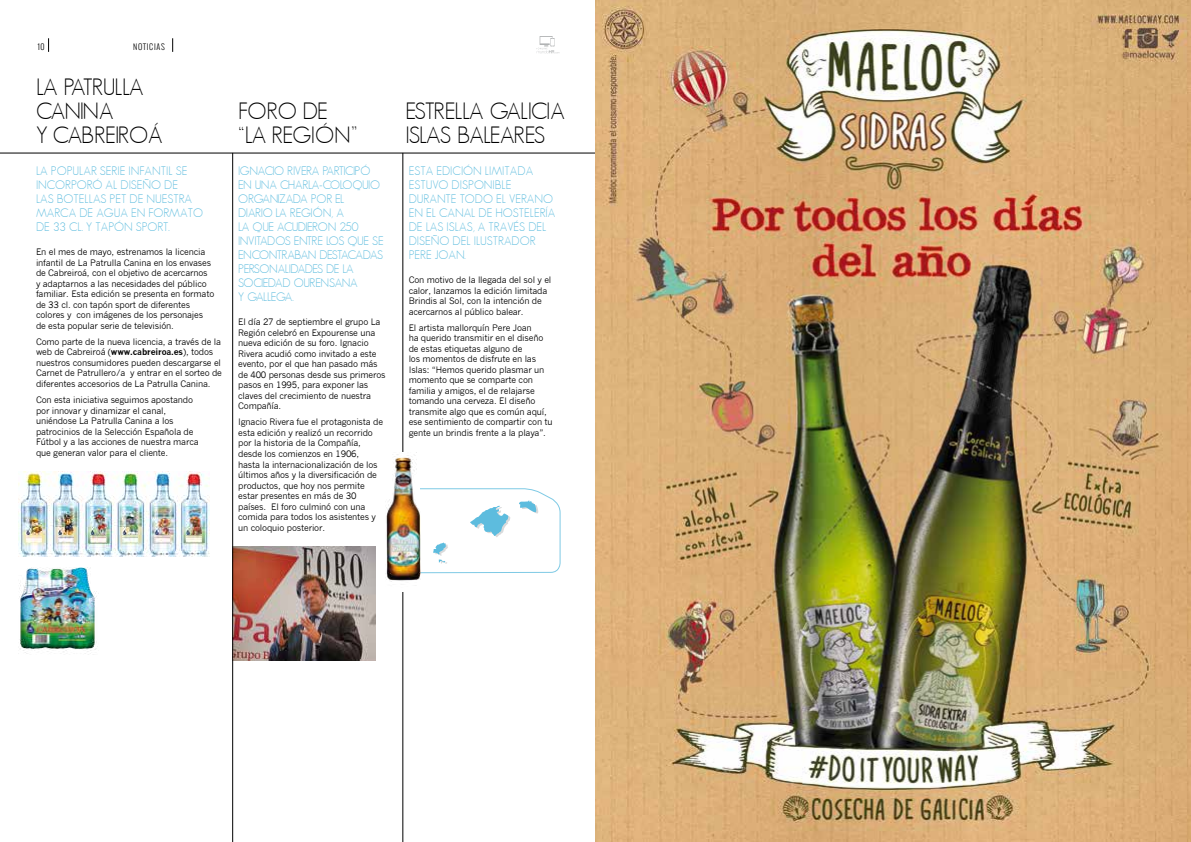
<style>
.page{position:relative;width:1191px;height:842px;background:#fff}
.page>*{position:absolute;margin:0;border:0;box-sizing:border-box;transform-origin:0 0}
.t1{font:300 23px/24px "Geosans";letter-spacing:-.045em;color:#000}
.t2{font:300 12px/14px "Geosans";color:#5dbcde}
.t3{font:300 12px/14px "Geosans";letter-spacing:-.04em;color:#5dbcde}
.t4{font:300 12px "Geosans";letter-spacing:-.05em;color:#5dbcde}
.t5{font:8.7px/10.5px "News Gothic";letter-spacing:-.02em;color:#000}
.t6{font:300 8px "Oswald";letter-spacing:.09em;color:#000}
.s1{font-weight:700}
</style>
<div class="page">
<img style="left:233px;top:546px;width:143px;height:114px">
<svg style="left:48px;top:38px;width:1px;height:14px"></svg>
<svg style="left:172px;top:38px;width:1px;height:14px"></svg>
<hr style="left:403px;top:153px;width:1px;height:689px;background:#000">
<hr style="left:232px;top:153px;width:1px;height:689px;background:#000">
<img style="left:386px;top:452px;width:34px;height:140px">
<svg style="left:536px;top:36px;width:23px;height:18px"></svg>
<svg style="left:408px;top:488px;width:153px;height:86px"></svg>
<img style="left:19px;top:567px;width:78px;height:88px">
<img style="left:18px;top:472px;width:192px;height:85px">
<hr style="left:0;top:153px;width:595px;height:1px;background:#000">
<img style="left:595px;top:0;width:596px;height:842px">
<p class="t6" style="left:38px;top:41px;width:8px">10</p>
<p class="t6" style="left:133px;top:41px;width:33px">NOTICIAS</p>
<h1 class="t1" style="left:36px;top:75px;width:127px">LA PATRULLA<br>CANINA<br>Y CABREIROÁ</h1>
<h2 class="t2" style="left:36px;top:163px;width:23px">LA POPU</h2>
<h2 class="t2" style="left:79px;top:163px;width:27px">LAR SERIE</h2>
<h2 class="t2" style="left:128px;top:163px;width:23px">IN FANTI</h2>
<h2 class="t2" style="left:168px;top:163px;width:14px">L SE</h2>
<h2 class="t2" style="left:36px;top:177px;width:28px">INCORPOR</h2>
<h2 class="t2" style="left:93px;top:177px;width:36px">Ó AL DISEÑO</h2>
<h2 class="t2" style="left:164px;top:177px;width:8px">DE</h2>
<h2 class="t2" style="left:36px;top:191px;width:118px">LAS BOTELLAS PET DE NUESTRA<br>MAR</h2>
<h2 class="t2" style="left:36px;top:205px;width:127px;text-indent:24px">CA DE AGUA EN FORMATO<br>DE 33 CL. Y TAPÓN SPORT</h2>
<h2 class="t2" style="left:169px;top:219px;width:3px">.</h2>
<p class="t5" style="left:36px;top:247px;width:180px">En el mes de mayo, estrenamos la licencia infantil de La Patrulla Canina en los envases de Cabreiroá, con el objetivo de acercarnos<br>y adaptarnos a las necesidades del público familiar. Esta edición se presenta en formato de 33 cl. con tapón sport de diferentes colores y con imágenes de los personajes de esta popular serie de televisión.</p>
<p class="t5" style="left:36px;top:337px;width:187px">Como parte de la nueva licencia, a través de la web de Cabreiroá (<span class="s1">www.cabreiroa.es</span>), todos nuestros consumidores pueden descargarse el Carnet de Patrullero/a y entrar en el sorteo de diferentes accesorios de La Patrulla Canina.</p>
<p class="t5" style="left:36px;top:395px;width:164px">Con esta iniciativa seguimos apostando por innovar y dinamizar el canal, uniéndose La Patrulla Canina a los patrocinios de la Selección Española de Fútbol y a las acciones de nuestra marca que generan valor para el cliente.</p>
<h1 class="t1" style="left:238px;top:99px;width:27px">FORO</h1>
<h1 class="t1" style="left:238px;top:99px;width:121px;text-indent:64px">DE<br>“LA REGIÓN”</h1>
<h2 class="t2" style="left:238px;top:163px;width:70px">IGNACIO RIVERA</h2>
<h2 class="t2" style="left:323px;top:163px;width:6px">PARTI</h2>
<h2 class="t2" style="left:345px;top:163px;width:27px">CIPÓ</h2>
<h2 class="t2" style="left:238px;top:177px;width:25px">EN UNA</h2>
<h2 class="t4" style="left:280px;top:178px;width:89px">CHARLA-COLOQUIO</h2>
<h2 class="t2" style="left:238px;top:191px;width:32px">OR GANIZADA</h2>
<h2 class="t2" style="left:311px;top:191px;width:8px">POR</h2>
<h2 class="t2" style="left:335px;top:191px;width:11px">EL</h2>
<h2 class="t2" style="left:238px;top:205px;width:7px">DIARIO</h2>
<h2 class="t3" style="left:238px;top:205px;width:107px;text-indent:37px">LA REGIÓN, A<br>LA QUE ACUDIERON</h2>
<h2 class="t2" style="left:339px;top:219px;width:21px">250</h2>
<h2 class="t2" style="left:238px;top:233px;width:24px">INVITADOS</h2>
<h2 class="t2" style="left:294px;top:233px;width:7px">ENTRE</h2>
<h2 class="t2" style="left:326px;top:233px;width:53px">LOS QUE SE</h2>
<h2 class="t2" style="left:238px;top:247px;width:29px">EN CONTRA</h2>
<h2 class="t2" style="left:294px;top:247px;width:32px">BAN DESTA</h2>
<h2 class="t2" style="left:348px;top:247px;width:16px">CADAS</h2>
<h2 class="t2" style="left:238px;top:261px;width:8px">PERSONA</h2>
<h2 class="t2" style="left:285px;top:261px;width:11px">LIDADES</h2>
<h2 class="t2" style="left:326px;top:261px;width:28px">DE LA</h2>
<h2 class="t2" style="left:238px;top:275px;width:30px">SOCIEDAD</h2>
<h2 class="t2" style="left:238px;top:275px;width:64px;text-indent:55px">OURENSANA<br>Y GALLEGA.</h2>
<p class="t5" style="left:238px;top:317px;width:149px">El día 27 de septiembre el grupo La<br>Región celebró en Expourense una nueva edición de su foro. Ignacio<br>Rivera acudió como invitado a este evento, por el que han pasado más de 400 personas desde sus primeros pasos en 1995, para exponer las claves del crecimiento de nuestra<br>Compañía.</p>
<p class="t5" style="left:238px;top:417px;width:146px">Ignacio Rivera fue el protagonista de esta edición y realizó un recorrido por la historia de la Compañía, desde los comienzos en 1906, hasta la internacionalización de los últimos años y la diversificación de productos, que hoy nos permite estar presentes en más de 30 países. El foro culminó con una comida para todos los asistentes y un coloquio posterior.</p>
<h1 class="t1" style="left:405px;top:99px;width:161px">ESTRELLA GALICIA<br>ISLAS BALEARES</h1>
<h2 class="t2" style="left:409px;top:163px;width:7px">ESTA</h2>
<h2 class="t2" style="left:436px;top:163px;width:60px">EDICIÓN LIMITADA</h2>
<h2 class="t2" style="left:409px;top:177px;width:7px">ESTU</h2>
<h2 class="t2" style="left:432px;top:177px;width:27px">VO DISPONI</h2>
<h2 class="t2" style="left:495px;top:177px;width:17px">BLE</h2>
<h2 class="t2" style="left:409px;top:191px;width:8px">DURANTE</h2>
<h2 class="t2" style="left:459px;top:191px;width:10px">TODO</h2>
<h2 class="t2" style="left:496px;top:191px;width:28px">EL VERANO</h2>
<h2 class="t2" style="left:409px;top:205px;width:48px">EN EL CANA</h2>
<h2 class="t2" style="left:471px;top:205px;width:40px">L DE HOSTE</h2>
<h2 class="t2" style="left:409px;top:205px;width:147px;text-indent:121px">LERÍA<br>DE LAS ISLAS, ATRAVÉSDE L<br>DISEÑO</h2>
<h2 class="t2" style="left:452px;top:233px;width:36px">DEL ILUSTRADOR</h2>
<h2 class="t2" style="left:409px;top:247px;width:7px">PERE</h2>
<h2 class="t2" style="left:435px;top:247px;width:14px">JOAN</h2>
<h2 class="t2" style="left:464px;top:247px;width:3px">.</h2>
<p class="t5" style="left:409px;top:275px;width:144px">Con motivo de la llegada del sol y el calor, lanzamos la edición limitada Brindis al Sol, con la intención de acercarnos al público balear.</p>
<p class="t5" style="left:409px;top:323px;width:146px">El artista mallorquín Pere Joan<br>ha querido transmitir en el diseño de estas etiquetas alguno de<br>los momentos de disfrute en las<br>Islas: “Hemos querido plasmar un momento que se comparte con familia y amigos, el de relajarse tomando una cerveza. El diseño transmite algo que es común aquí, ese sentimiento de compartir con tu gente un brindis frente a la playa”.</p>
</div>
